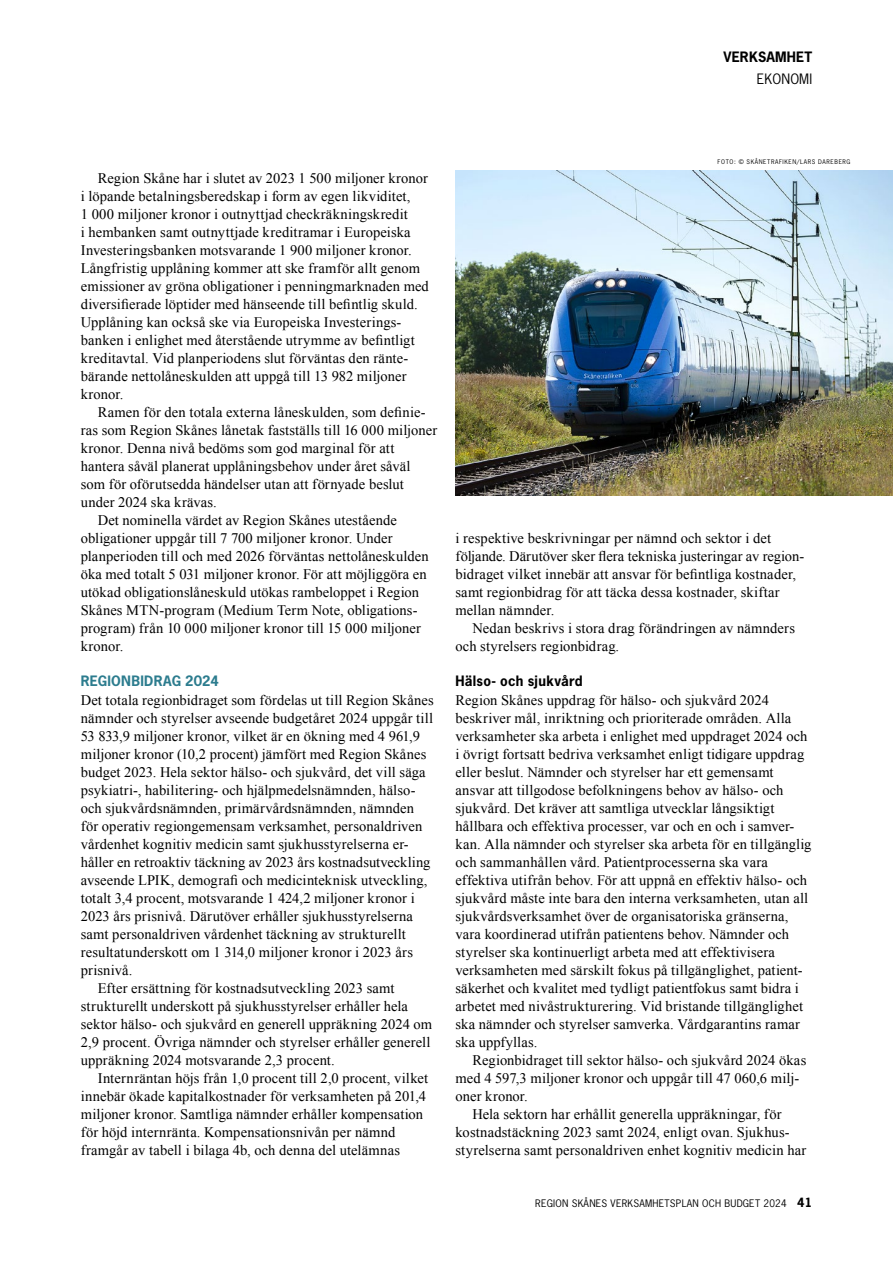
<style>
.page{position:relative;width:893px;height:1263px;background:#fff}
.page>*{position:absolute;margin:0;border:0;box-sizing:border-box;transform-origin:0 0}
.Brödtext_Times{font:14.55px/18px "Times New Roman";letter-spacing:.005em;color:#000}
.Brödtext_utan_indrag{font:14.55px/18px "Times New Roman";letter-spacing:.01em;color:#000}
.Rubrik_UNDER_1{font:700 13.5px "News Gothic Std";letter-spacing:.015em;color:#000}
.Rubrik_MELLAN{font:700 13.5px "News Gothic Std";letter-spacing:.015em;color:#2c7c8e}
.t1{font:13.5px "News Gothic Std";letter-spacing:.01em;color:#000}
.t2{font:9.75px "News Gothic Std";letter-spacing:.025em;color:#000}
.t3{font:6px "News Gothic Std";letter-spacing:.1em;color:#000}
.s1{font-weight:700;font-size:12px}
</style>
<div class="page">
<img style="left:455px;top:170px;width:438px;height:325px">
<p class="Rubrik_UNDER_1" style="left:723px;top:47px;width:90px">VERKSAMHET</p>
<p class="t1" style="left:757px;top:70px;width:57px">EKONOMI</p>
<p class="Brödtext_Times" style="left:81px;top:169px;width:350px;text-indent:17px">Region Skåne har i slutet av 2023 1 500 miljoner kronor i löpande betalningsberedskap i form av egen likviditet,<br>1 000 miljoner kronor i outnyttjad checkräkningskredit<br>i hembanken samt outnyttjade kreditramar i Europeiska Investeringsbanken motsvarande 1 900 miljoner kronor.<br>Långfristig upplåning kommer att ske framför allt genom emissioner av gröna obligationer i penningmarknaden med diversifierade löptider med hänseende till befintlig skuld.<br>Upplåning kan också ske via Europeiska Investerings&shy;banken i enlighet med återstående utrymme av befintligt kreditavtal. Vid planperiodens slut förväntas den ränte&shy;bärande nettolåneskulden att uppgå till 13 982 miljoner kronor.</p>
<p class="Brödtext_Times" style="left:81px;top:403px;width:358px;text-indent:17px">Ramen för den totala externa låneskulden, som definie&shy;ras som Region Skånes lånetak fastställs till 16 000 miljoner kronor. Denna nivå bedöms som god marginal för att hantera såväl planerat upplåningsbehov under året såväl som för oförutsedda händelser utan att förnyade beslut under 2024 ska krävas.</p>
<p class="Brödtext_Times" style="left:81px;top:511px;width:349px;text-indent:17px">Det nominella värdet av Region Skånes utestående obligationer uppgår till 7 700 miljoner kronor. Under planperioden till och med 2026 förväntas nettolåneskulden öka med totalt 5 031 miljoner kronor. För att möjliggöra en utökad obligationslåneskuld utökas rambeloppet i Region Skånes MTN-program (Medium Term Note, obligations&shy;program) från 10 000 miljoner kronor till 15 000 miljoner kronor.</p>
<h2 class="Rubrik_MELLAN" style="left:81px;top:671px;width:140px">REGIONBIDRAG 2024</h2>
<p class="Brödtext_utan_indrag" style="left:81px;top:691px;width:355px">Det totala regionbidraget som fördelas ut till Region Skånes nämnder och styrelser avseende budgetåret 2024 uppgår till 53 833,9 miljoner kronor, vilket är en ökning med 4 961,9 miljoner kronor (10,2 procent) jämfört med Region Skånes budget 2023. Hela sektor hälso- och sjukvård, det vill säga psykiatri-, habilitering- och hjälpmedelsnämnden, hälso&shy;och sjukvårdsnämnden, primärvårdsnämnden, nämnden för operativ regiongemensam verksamhet, personaldriven vårdenhet kognitiv medicin samt sjukhusstyrelserna er&shy;håller en retroaktiv täckning av 2023 års kostnadsutveckling avseende LPIK, demografi och medicinteknisk utveckling, totalt 3,4 procent, motsvarande 1 424,2 miljoner kronor i 2023 års prisnivå. Därutöver erhåller sjukhusstyrelserna samt personaldriven vårdenhet täckning av strukturellt resultatunderskott om 1 314,0 miljoner kronor i 2023 års prisnivå.</p>
<p class="Brödtext_Times" style="left:81px;top:979px;width:353px;text-indent:17px">Efter ersättning för kostnadsutveckling 2023 samt strukturellt underskott på sjukhusstyrelser erhåller hela sektor hälso- och sjukvård en generell uppräkning 2024 om 2,9 procent. Övriga nämnder och styrelser erhåller generell uppräkning 2024 motsvarande 2,3 procent.</p>
<p class="Brödtext_Times" style="left:81px;top:1069px;width:349px;text-indent:17px">Internräntan höjs från 1,0 procent till 2,0 procent, vilket innebär ökade kapitalkostnader för verksamheten på 201,4 miljoner kronor. Samtliga nämnder erhåller kompensation för höjd internränta. Kompensationsnivån per nämnd framgår av tabell i bilaga 4b, och denna del utelämnas</p>
<p class="t3" style="left:718px;top:158px;width:134px">FOTO: © SKÅNETRAFIKEN/LARS DAREBERG</p>
<p class="Brödtext_Times" style="left:455px;top:529px;width:349px">i respektive beskrivningar per nämnd och sektor i det följande. Därutöver sker flera tekniska justeringar av region&shy;bidraget vilket innebär att ansvar för befintliga kostnader, samt regionbidrag för att täcka dessa kostnader, skiftar mellan nämnder.</p>
<p class="Brödtext_Times" style="left:455px;top:619px;width:341px;text-indent:17px">Nedan beskrivs i stora drag förändringen av nämnders och styrelsers regionbidrag.</p>
<h3 class="Rubrik_UNDER_1" style="left:455px;top:671px;width:129px">Hälso- och sjukvård</h3>
<p class="Brödtext_utan_indrag" style="left:455px;top:691px;width:357px">Region Skånes uppdrag för hälso- och sjukvård 2024 beskriver mål, inriktning och prioriterade områden. Alla verksamheter ska arbeta i enlighet med uppdraget 2024 och i övrigt fortsatt bedriva verksamhet enligt tidigare uppdrag eller beslut. Nämnder och styrelser har ett gemensamt ansvar att tillgodose befolkningens behov av hälso- och sjukvård. Det kräver att samtliga utvecklar långsiktigt hållbara och effektiva processer, var och en och i samver&shy;kan. Alla nämnder och styrelser ska arbeta för en tillgänglig och sammanhållen vård. Patientprocesserna ska vara effektiva utifrån behov. För att uppnå en effektiv hälso- och sjukvård måste inte bara den interna verksamheten, utan all sjukvårdsverksamhet över de organisatoriska gränserna, vara koordinerad utifrån patientens behov. Nämnder och styrelser ska kontinuerligt arbeta med att effektivisera verksamheten med särskilt fokus på tillgänglighet, patient&shy;säkerhet och kvalitet med tydligt patientfokus samt bidra i arbetet med nivåstrukturering. Vid bristande tillgänglighet ska nämnder och styrelser samverka. Vårdgarantins ramar ska uppfyllas.</p>
<p class="Brödtext_Times" style="left:455px;top:1051px;width:352px;text-indent:17px">Regionbidraget till sektor hälso- och sjukvård 2024 ökas med 4 597,3 miljoner kronor och uppgår till 47 060,6 milj&shy;oner kronor.</p>
<p class="Brödtext_Times" style="left:455px;top:1105px;width:352px;text-indent:17px">Hela sektorn har erhållit generella uppräkningar, för kostnadstäckning 2023 samt 2024, enligt ovan. Sjukhus&shy;styrelserna samt personaldriven enhet kognitiv medicin har</p>
<p class="t2" style="left:535px;top:1197px;width:278px">REGION SKÅNES VERKSAMHETSPLAN OCH BUDGET 2024 <span class="s1">41</span></p>
</div>
